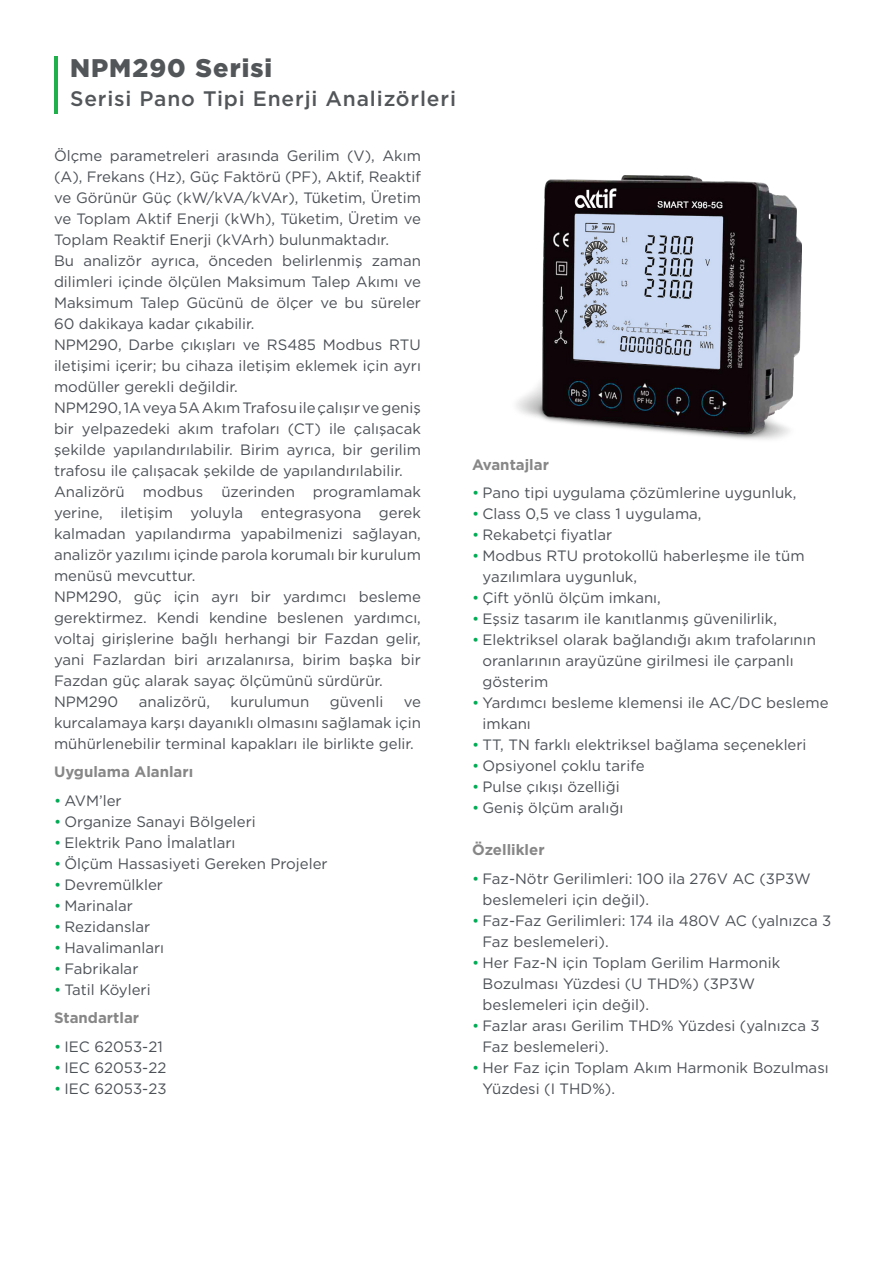
<style>
.page{position:relative;width:893px;height:1263px;background:#fff}
.page>*{position:absolute;margin:0;border:0;box-sizing:border-box;transform-origin:0 0}
.Baslik_Urun_Sol_ENMor{font:900 25.5px "Gotham";letter-spacing:.04em;color:#535659}
.Baslik_Urun_Sol_ENMor-2{font:500 21px "Gotham";letter-spacing:.04em;color:#535659}
.Text{font:15px/21px "Gotham";color:#4c5157;text-align:justify}
.Text_Maddeli{font:15px "Gotham";color:#4c5157}
.Text_Maddeli-2{font:700 15px "Gotham";color:#888787}
.Text-2{font:700 15px "Gotham";color:#878787}
.Text_Maddeli-3{font:700 15px "Gotham";color:#878787}
.s1{color:#00ab54}
</style>
<div class="page">
<hr style="left:54px;top:56px;width:4px;height:58px;background:#1faf4b">
<img style="left:516px;top:176px;width:286px;height:264px">
<p class="Baslik_Urun_Sol_ENMor" style="left:70px;top:50px;width:204px">NPM290 Serisi</p>
<p class="Baslik_Urun_Sol_ENMor-2" style="left:70px;top:85px;width:387px">Serisi Pano Tipi Enerji Analizörleri</p>
<p class="Text" style="left:54px;top:145px;width:368px">Ölçme parametreleri arasında Gerilim (V), Akım (A), Frekans (Hz), Güç Faktörü (PF), Aktif, Reaktif ve Görünür Güç (kW/kVA/kVAr), Tüketim, Üretim ve Toplam Aktif Enerji (kWh), Tüketim, Üretim ve Toplam Reaktif Enerji (kVArh) bulunmaktadır.</p>
<p class="Text" style="left:54px;top:250px;width:368px">Bu analizör ayrıca, önceden belirlenmiş zaman dilimleri içinde ölçülen Maksimum Talep Akımı ve Maksimum Talep Gücünü de ölçer ve bu süreler 60 dakikaya kadar çıkabilir.</p>
<p class="Text" style="left:54px;top:334px;width:368px">NPM290, Darbe çıkışları ve RS485 Modbus RTU iletişimi içerir; bu cihaza iletişim eklemek için ayrı modüller gerekli değildir.</p>
<p class="Text" style="left:54px;top:397px;width:368px">NPM290, 1A veya 5A Akım Trafosu ile çalışır ve geniş bir yelpazedeki akım trafoları (CT) ile çalışacak şekilde yapılandırılabilir. Birim ayrıca, bir gerilim trafosu ile çalışacak şekilde de yapılandırılabilir.</p>
<p class="Text" style="left:54px;top:481px;width:368px">Analizörü modbus üzerinden programlamak yerine, iletişim yoluyla entegrasyona gerek kalmadan yapılandırma yapabilmenizi sağlayan, analizör yazılımı içinde parola korumalı bir kurulum menüsü mevcuttur.</p>
<p class="Text" style="left:54px;top:586px;width:368px">NPM290, güç için ayrı bir yardımcı besleme gerektirmez. Kendi kendine beslenen yardımcı, voltaj girişlerine bağlı herhangi bir Fazdan gelir, yani Fazlardan biri arızalanırsa, birim başka bir Fazdan güç alarak sayaç ölçümünü sürdürür.</p>
<p class="Text" style="left:54px;top:691px;width:66px">NPM290</p>
<p class="Text" style="left:139px;top:691px;width:73px">analizörü,</p>
<p class="Text" style="left:230px;top:691px;width:80px">kurulumun</p>
<p class="Text" style="left:330px;top:691px;width:55px">güvenli</p>
<p class="Text" style="left:54px;top:691px;width:368px;text-indent:350px">ve kurcalamaya karşı dayanıklı olmasını sağlamak için mühürlenebilir terminal kapakları ile birlikte gelir.</p>
<p class="Text-2" style="left:54px;top:762px;width:141px">Uygulama Alanları</p>
<p class="Text" style="left:54px;top:790px;width:69px"><span class="s1">•</span> AVM’ler</p>
<p class="Text" style="left:54px;top:811px;width:203px"><span class="s1">•</span> Organize Sanayi Bölgeleri</p>
<p class="Text" style="left:54px;top:832px;width:183px"><span class="s1">•</span> Elektrik Pano İmalatları</p>
<p class="Text" style="left:54px;top:853px;width:275px"><span class="s1">•</span> Ölçüm Hassasiyeti Gereken Projeler</p>
<p class="Text" style="left:54px;top:874px;width:111px"><span class="s1">•</span> Devremülkler</p>
<p class="Text" style="left:54px;top:895px;width:80px"><span class="s1">•</span> Marinalar</p>
<p class="Text" style="left:54px;top:916px;width:98px"><span class="s1">•</span> Rezidanslar</p>
<p class="Text" style="left:54px;top:937px;width:112px"><span class="s1">•</span> Havalimanları</p>
<p class="Text" style="left:54px;top:958px;width:86px"><span class="s1">•</span> Fabrikalar</p>
<p class="Text" style="left:54px;top:979px;width:98px"><span class="s1">•</span> Tatil Köyleri</p>
<p class="Text_Maddeli-3" style="left:54px;top:1008px;width:87px">Standartlar</p>
<p class="Text" style="left:54px;top:1036px;width:110px"><span class="s1">•</span> IEC 62053-21</p>
<p class="Text" style="left:54px;top:1057px;width:114px"><span class="s1">•</span> IEC 62053-22</p>
<p class="Text" style="left:54px;top:1078px;width:114px"><span class="s1">•</span> IEC 62053-23</p>
<p class="Text_Maddeli-2" style="left:472px;top:455px;width:78px">Avantajlar</p>
<p class="Text" style="left:472px;top:482px;width:326px"><span class="s1">•</span> Pano tipi uygulama çözümlerine uygunluk,</p>
<p class="Text" style="left:472px;top:503px;width:231px"><span class="s1">•</span> Class 0,5 ve class 1 uygulama,</p>
<p class="Text" style="left:472px;top:524px;width:142px"><span class="s1">•</span> Rekabetçi fiyatlar</p>
<p class="Text" style="left:472px;top:545px;width:334px"><span class="s1">•</span> Modbus RTU protokollü haberleşme ile tüm</p>
<p class="Text_Maddeli" style="left:482px;top:567px;width:156px">yazılımlara uygunluk,</p>
<p class="Text" style="left:472px;top:587px;width:190px"><span class="s1">•</span> Çift yönlü ölçüm imkanı,</p>
<p class="Text" style="left:472px;top:608px;width:307px"><span class="s1">•</span> Eşsiz tasarım ile kanıtlanmış güvenilirlik,</p>
<p class="Text" style="left:472px;top:629px;width:346px"><span class="s1">•</span> Elektriksel olarak bağlandığı akım trafolarının</p>
<p class="Text_Maddeli" style="left:482px;top:651px;width:313px">oranlarının arayüzüne girilmesi ile çarpanlı</p>
<p class="Text_Maddeli" style="left:482px;top:672px;width:67px">gösterim</p>
<p class="Text" style="left:472px;top:692px;width:358px"><span class="s1">•</span> Yardımcı besleme klemensi ile AC/DC besleme</p>
<p class="Text_Maddeli" style="left:482px;top:714px;width:50px">imkanı</p>
<p class="Text" style="left:472px;top:734px;width:336px"><span class="s1">•</span> TT, TN farklı elektriksel bağlama seçenekleri</p>
<p class="Text" style="left:472px;top:755px;width:174px"><span class="s1">•</span> Opsiyonel çoklu tarife</p>
<p class="Text" style="left:472px;top:776px;width:149px"><span class="s1">•</span> Pulse çıkışı özelliği</p>
<p class="Text" style="left:472px;top:797px;width:153px"><span class="s1">•</span> Geniş ölçüm aralığı</p>
<p class="Text_Maddeli-2" style="left:472px;top:840px;width:74px">Özellikler</p>
<p class="Text" style="left:472px;top:868px;width:340px"><span class="s1">•</span> Faz-Nötr Gerilimleri: 100 ila 276V AC (3P3W</p>
<p class="Text_Maddeli" style="left:482px;top:890px;width:168px">beslemeleri için değil).</p>
<p class="Text" style="left:472px;top:910px;width:361px"><span class="s1">•</span> Faz-Faz Gerilimleri: 174 ila 480V AC (yalnızca 3</p>
<p class="Text_Maddeli" style="left:482px;top:932px;width:128px">Faz beslemeleri).</p>
<p class="Text" style="left:472px;top:952px;width:310px"><span class="s1">•</span> Her Faz-N için Toplam Gerilim Harmonik</p>
<p class="Text_Maddeli" style="left:482px;top:974px;width:274px">Bozulması Yüzdesi (U THD%) (3P3W</p>
<p class="Text_Maddeli" style="left:482px;top:995px;width:168px">beslemeleri için değil).</p>
<p class="Text" style="left:472px;top:1015px;width:349px"><span class="s1">•</span> Fazlar arası Gerilim THD% Yüzdesi (yalnızca 3</p>
<p class="Text_Maddeli" style="left:482px;top:1037px;width:128px">Faz beslemeleri).</p>
<p class="Text" style="left:472px;top:1057px;width:358px"><span class="s1">•</span> Her Faz için Toplam Akım Harmonik Bozulması</p>
<p class="Text_Maddeli" style="left:482px;top:1079px;width:134px">Yüzdesi (I THD%).</p>
</div>
